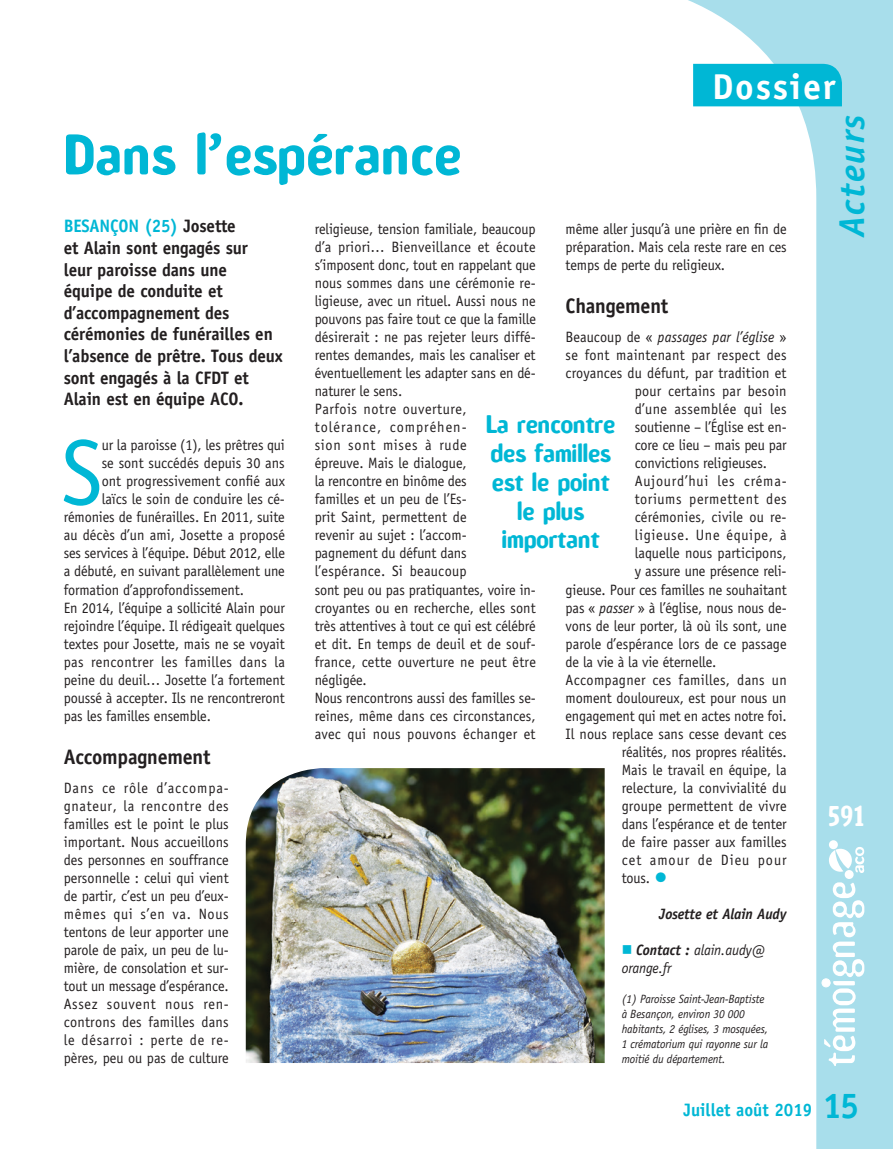
<style>
.page{position:relative;width:893px;height:1149px;background:#fff}
.page>*{position:absolute;margin:0;border:0;box-sizing:border-box;transform-origin:0 0}
.t1{font:93px "Officina Sans";color:#00b7d5;scale:.95 1}
.t2{font:700 54px "Amoebia";letter-spacing:.01em;color:#00b7d5;scale:.95 1}
.t3{font:700 36px "Officina Sans";letter-spacing:.05em;color:#fff}
.t4{font:italic 700 36px "Officina Sans";color:#00b7d5}
.t5{font:700 36px "Officina Sans";color:#00b7d5;scale:.95 1}
.t6{font:700 27px "Amoebia";color:#fff;scale:.85 1}
.t7{font:700 24px/28.8px "Amoebia";color:#00b7d5;text-align:center;scale:.95 1}
.t8{font:700 21px "Officina Sans";letter-spacing:-.01em;color:#231f20;scale:.95 1}
.t9{font:700 18px/21.6px "Officina Sans";letter-spacing:-.01em;color:#231f20;scale:.95 1}
.t10{font:700 18px "Officina Sans";color:#00b7d5;scale:.95 1}
.t11{font:15px/18px "Officina Sans";letter-spacing:-.005em;color:#231f20;text-align:justify;scale:.95 1}
.t12{font:15px "Officina Sans";letter-spacing:.02em;color:#231f20;scale:.95 1}
.t13{font:italic 15px/18px "Officina Sans";letter-spacing:.005em;color:#231f20;scale:.95 1}
.t14{font:15px "Officina Sans";letter-spacing:.025em;color:#231f20;scale:.95 1}
.t15{font:15px "Officina Sans";letter-spacing:.015em;color:#231f20;scale:.95 1}
.t16{font:15px "Officina Sans";letter-spacing:.055em;color:#231f20;scale:.95 1}
.t17{font:15px "Officina Sans";letter-spacing:.04em;color:#231f20;scale:.95 1}
.t18{font:15px "Officina Sans";letter-spacing:.05em;color:#231f20;scale:.95 1}
.t19{font:15px "Officina Sans";letter-spacing:.07em;color:#231f20;scale:.95 1}
.t20{font:italic 700 15px "Officina Sans";letter-spacing:-.01em;color:#231f20;scale:.95 1}
.t21{font:italic 12px/15px "Officina Sans";letter-spacing:-.01em;color:#231f20;scale:.95 1}
.s1{color:#00b7d5}
.s2{font-style:normal}
.s3{font-style:italic}
.s4{font-size:27px;color:#00b7d5}
.s5{font-weight:700}
</style>
<div class="page">
<svg style="left:575px;top:0;width:318px;height:1148px"></svg>
<svg style="left:824px;top:882px;width:40px;height:183px"></svg>
<div style="left:845px;top:869px;width:9px;height:9px;border:2px solid #fff;border-radius:50%"></div>
<div style="left:829px;top:840px;width:9px;height:8px;border:2px solid #fff;border-radius:50%"></div>
<div style="left:846px;top:870px;width:7px;height:7px;background:#fff;border-radius:50%"></div>
<div style="left:830px;top:841px;width:7px;height:7px;background:#fff;border-radius:50%"></div>
<svg style="left:829px;top:846px;width:35px;height:26px"></svg>
<div style="left:822px;top:978px;width:8px;height:8px;background:#fff;border-radius:50%"></div>
<div style="left:821px;top:978px;width:9px;height:9px;border:1px solid #fff;border-radius:50%"></div>
<div style="left:693px;top:64px;width:149px;height:42px;background:#00b7d5"></div>
<img style="left:246px;top:767px;width:359px;height:295px">
<h3 class="t3" style="left:712px;top:64px;width:125px">Dossier</h3>
<h2 class="t2" style="left:64px;top:126px;width:420px">Dans l’espérance</h2>
<p class="t9" style="left:64px;top:215px;width:232px"><span class="s1">BESANÇON (25)</span> Josette<br>et Alain sont engagés sur<br>leur paroisse dans une<br>équipe de conduite et d’accompagnement des cérémonies de funérailles en l’absence de prêtre. Tous deux sont engagés à la CFDT et<br>Alain est en équipe ACO.</p>
<h1 class="t1" style="left:62px;top:418px;width:45px">S</h1>
<p class="t11" style="left:102px;top:436px;width:194px">ur la paroisse (1), les prêtres qui</p>
<p class="t11" style="left:315px;top:220px;width:234px;text-align:left">religieuse, tension familiale, beaucoup d’a priori… Bienveillance et écoute s’imposent donc, tout en rappelant que nous sommes dans une cérémonie re&shy;ligieuse, avec un rituel. Aussi nous ne pouvons pas faire tout ce que la famille désirerait : ne pas rejeter leurs diffé&shy;rentes demandes, mais les canaliser et éventuellement les adapter sans en dé&shy;naturer le sens.<br>Parfois notre ouverture, tolérance, compréhen-<br>sion sont mises à rude<br>épreuve. Mais le dialogue,<br>la rencontre en binôme des<br>familles et un peu de l’Es-<br>prit Saint, permettent de<br>revenir au sujet : l’accom-<br>pagnement du défunt dans l’espérance. Si beaucoup<br>sont peu ou pas pratiquantes, voire in&shy;croyantes ou en recherche, elles sont très attentives à tout ce qui est célébré et dit. En temps de deuil et de souf&shy;france, cette ouverture ne peut être négligée.<br>Nous rencontrons aussi des familles se&shy;reines, même dans ces circonstances, avec qui nous pouvons échanger et</p>
<p class="t11" style="left:566px;top:220px;width:234px">même aller jusqu’à une prière en fin de préparation. Mais cela reste rare en ces temps de perte du religieux.</p>
<h3 class="t8" style="left:566px;top:293px;width:110px">Changement</h3>
<p class="t13" style="left:566px;top:328px;width:234px"><span class="s2">Beaucoup de «</span> passages par l’église <span class="s2">»</span></p>
<p class="t12" style="left:566px;top:346px;width:234px">se font maintenant par respect des</p>
<p class="t11" style="left:566px;top:364px;width:234px">croyances du défunt, par tradition et</p>
<p class="t12" style="left:635px;top:382px;width:162px">pour certains par besoin</p>
<p class="t14" style="left:635px;top:400px;width:162px">d’une assemblée qui les</p>
<p class="t11" style="left:635px;top:418px;width:162px">soutienne – l’Église est en-</p>
<p class="t11" style="left:635px;top:436px;width:161px">core ce lieu – mais peu par</p>
<p class="t11" style="left:635px;top:454px;width:141px">convictions religieuses.</p>
<p class="t16" style="left:635px;top:472px;width:162px">Aujourd’hui les créma-</p>
<p class="t17" style="left:635px;top:490px;width:162px">toriums permettent des</p>
<p class="t15" style="left:635px;top:508px;width:161px">cérémonies, civile ou re-</p>
<p class="t18" style="left:635px;top:526px;width:161px">ligieuse. Une équipe, à</p>
<p class="t11" style="left:635px;top:544px;width:162px">laquelle nous participons,</p>
<p class="t11" style="left:635px;top:562px;width:161px">y assure une présence reli-</p>
<p class="t11" style="left:566px;top:580px;width:234px">gieuse. Pour ces familles ne souhaitant</p>
<p class="t11" style="left:566px;top:598px;width:234px">pas « <span class="s3">passer</span> » à l’église, nous nous de-</p>
<p class="t11" style="left:566px;top:616px;width:234px">vons de leur porter, là où ils sont, une</p>
<p class="t11" style="left:566px;top:634px;width:234px">parole d’espérance lors de ce passage</p>
<p class="t11" style="left:566px;top:652px;width:160px">de la vie à la vie éternelle.</p>
<p class="t12" style="left:566px;top:670px;width:234px">Accompagner ces familles, dans un</p>
<p class="t11" style="left:566px;top:688px;width:234px">moment douloureux, est pour nous un</p>
<p class="t11" style="left:566px;top:706px;width:234px">engagement qui met en actes notre foi.</p>
<p class="t11" style="left:566px;top:724px;width:234px">Il nous replace sans cesse devant ces</p>
<p class="t11" style="left:622px;top:742px;width:175px">réalités, nos propres réalités.</p>
<p class="t11" style="left:622px;top:760px;width:175px">Mais le travail en équipe, la</p>
<p class="t11" style="left:622px;top:778px;width:175px">relecture, la convivialité du</p>
<p class="t11" style="left:622px;top:796px;width:175px">groupe permettent de vivre</p>
<p class="t11" style="left:622px;top:814px;width:175px">dans l’espérance et de tenter</p>
<p class="t11" style="left:622px;top:832px;width:175px">de faire passer aux familles</p>
<p class="t19" style="left:622px;top:850px;width:175px">cet amour de Dieu pour</p>
<p class="t11" style="left:622px;top:868px;width:50px">tous. <span class="s4">•</span></p>
<p class="t20" style="left:659px;top:904px;width:136px">Josette et Alain Audy</p>
<p class="t13" style="left:622px;top:940px;width:152px"><span class="s1">■</span> <span class="s5">Contact :</span> alain.audy@ orange.fr</p>
<p class="t21" style="left:622px;top:990px;width:156px">(1) Paroisse Saint-Jean-Baptiste à Besançon, environ 30 000 habitants, 2 églises, 3 mosquées,<br>1 crématorium qui rayonne sur la moitié du département.</p>
<h3 class="t7" style="left:486px;top:410px;width:138px">La rencontre des familles est le point le plus important</h3>
<p class="t11" style="left:102px;top:454px;width:194px">se sont succédés depuis 30 ans</p>
<p class="t11" style="left:102px;top:472px;width:194px">ont progressivement confié aux</p>
<p class="t11" style="left:102px;top:490px;width:194px">laïcs le soin de conduire les cé-</p>
<p class="t11" style="left:64px;top:508px;width:234px">rémonies de funérailles. En 2011, suite</p>
<p class="t11" style="left:64px;top:526px;width:234px">au décès d’un ami, Josette a proposé</p>
<p class="t11" style="left:64px;top:544px;width:234px">ses services à l’équipe. Début 2012, elle</p>
<p class="t11" style="left:64px;top:562px;width:234px">a débuté, en suivant parallèlement une</p>
<p class="t11" style="left:64px;top:580px;width:191px">formation d’approfondissement.</p>
<p class="t11" style="left:64px;top:598px;width:234px">En 2014, l’équipe a sollicité Alain pour</p>
<p class="t11" style="left:64px;top:616px;width:234px">rejoindre l’équipe. Il rédigeait quelques</p>
<p class="t11" style="left:64px;top:634px;width:234px">textes pour Josette, mais ne se voyait</p>
<p class="t14" style="left:64px;top:652px;width:234px">pas rencontrer les familles dans la</p>
<p class="t11" style="left:64px;top:670px;width:234px">peine du deuil… Josette l’a fortement</p>
<p class="t11" style="left:64px;top:688px;width:234px">poussé à accepter. Ils ne rencontreront</p>
<p class="t11" style="left:64px;top:706px;width:156px">pas les familles ensemble.</p>
<h3 class="t8" style="left:64px;top:743px;width:156px">Accompagnement</h3>
<p class="t11" style="left:64px;top:778px;width:175px">Dans ce rôle d’accompa&shy;gnateur, la rencontre des familles est le point le plus important. Nous accueillons des personnes en souffrance personnelle : celui qui vient de partir, c’est un peu d’eux&shy;mêmes qui s’en va. Nous tentons de leur apporter une parole de paix, un peu de lu&shy;mière, de consolation et sur&shy;tout un message d’espérance.<br>Assez souvent nous ren&shy;controns des familles dans le désarroi : perte de re&shy;pères, peu ou pas de culture</p>
<p class="t10" style="left:683px;top:1098px;width:137px">Juillet août 2019</p>
<h3 class="t4" style="left:830px;top:237px;width:124px;rotate:-90deg">Acteurs</h3>
<h3 class="t6" style="left:828px;top:801px;width:44px">591</h3>
<h3 class="t5" style="left:823px;top:1082px;width:40px">15</h3>
</div>
